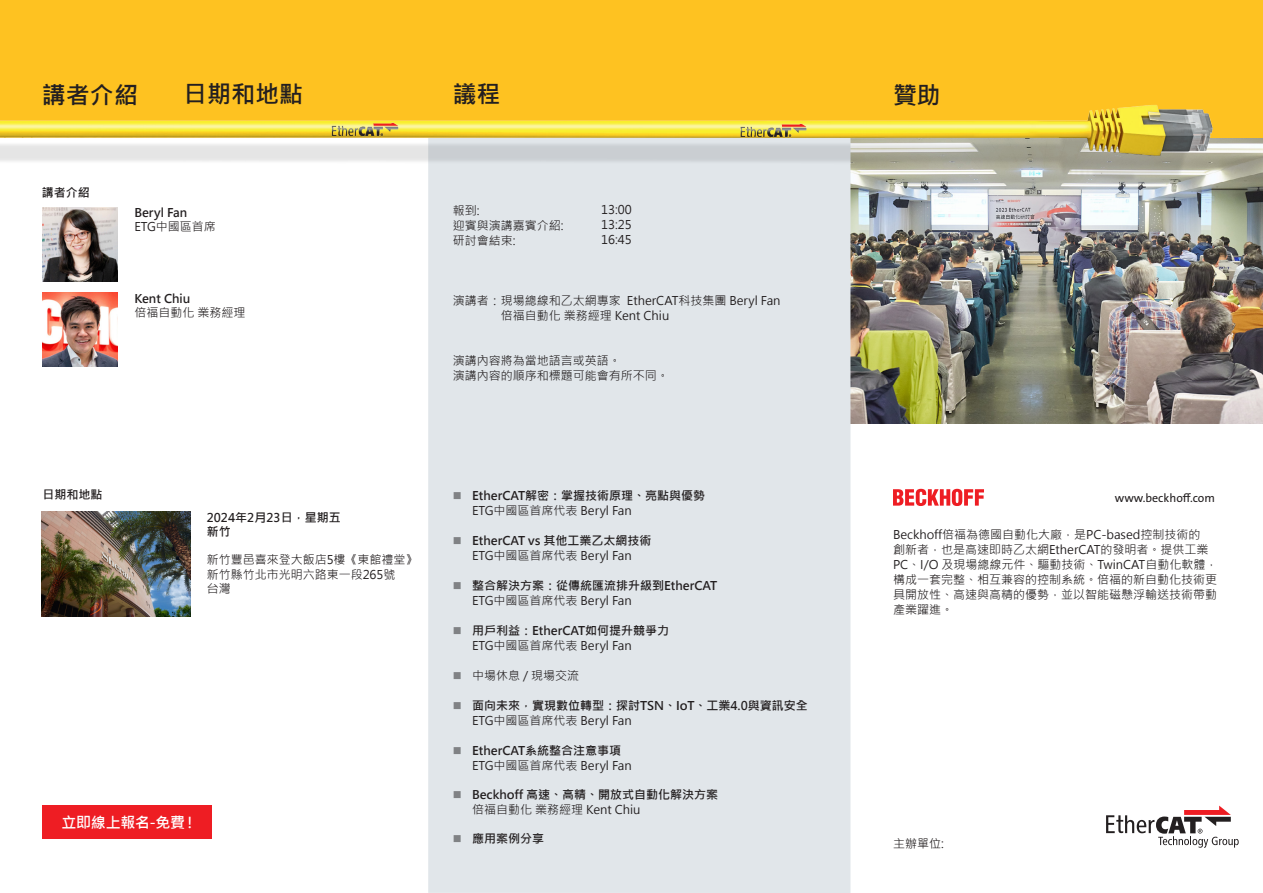
<style>
.page{position:relative;width:1263px;height:893px;background:#fff}
.page>*{position:absolute;margin:0;border:0;box-sizing:border-box;transform-origin:0 0}
.Fließtext_I{font:700 24px "Microsoft Jheng Hei";color:#231f20}
.Fließtext_I-2{font:700 15px "Microsoft Jheng Hei";letter-spacing:-.015em;color:#fff}
.Fließtext_I-3{font:12px/15px "Microsoft Jheng Hei";color:#231f20}
.Fließtext_I-4{font:700 12px "Microsoft Jheng Hei";color:#231f20}
.Fließtext_I-5{font:12px "The Sans Os F";color:#231f20}
.s1{color:#808285}
</style>
<div class="page">
<img style="left:850px;top:138px;width:413px;height:285px">
<div style="left:428px;top:137px;width:422px;height:756px;background:#e1e6ea"></div>
<div style="left:0;top:0;width:443px;height:138px;background:#fec221"></div>
<div style="left:425px;top:0;width:425px;height:138px;background:#fec221"></div>
<div style="left:850px;top:0;width:413px;height:138px;background:#fec221"></div>
<img style="left:0;top:104px;width:1231px;height:86px">
<img style="left:721px;top:121px;width:99px;height:24px">
<svg style="left:893px;top:489px;width:91px;height:17px"></svg>
<img style="left:42px;top:512px;width:149px;height:105px">
<img style="left:43px;top:293px;width:74px;height:74px">
<img style="left:43px;top:207px;width:74px;height:74px">
<div style="left:42px;top:805px;width:169px;height:33px;background:#ee1d23"></div>
<svg style="left:1106px;top:806px;width:133px;height:42px"></svg>
<img style="left:312px;top:121px;width:100px;height:23px">
<p class="Fließtext_I" style="left:42px;top:80px;width:97px">講者介紹</p>
<p class="Fließtext_I-4" style="left:42px;top:185px;width:49px">講者介紹</p>
<p class="Fließtext_I" style="left:183px;top:79px;width:121px">日期和地點</p>
<p class="Fließtext_I" style="left:453px;top:79px;width:49px">議程</p>
<p class="Fließtext_I" style="left:893px;top:80px;width:49px">贊助</p>
<p class="Fließtext_I-4" style="left:134px;top:205px;width:54px">Beryl Fan</p>
<p class="Fließtext_I-3" style="left:134px;top:219px;width:83px">ETG中國區首席</p>
<p class="Fließtext_I-4" style="left:134px;top:291px;width:58px">Kent Chiu</p>
<p class="Fließtext_I-3" style="left:134px;top:305px;width:112px">倍福自動化 業務經理</p>
<p class="Fließtext_I-3" style="left:453px;top:203px;width:28px">報到:</p>
<p class="Fließtext_I-3" style="left:453px;top:218px;width:112px">迎賓與演講嘉賓介紹:</p>
<p class="Fließtext_I-3" style="left:453px;top:233px;width:64px">研討會結束:</p>
<p class="Fließtext_I-3" style="left:601px;top:202px;width:32px">13:00</p>
<p class="Fließtext_I-3" style="left:601px;top:217px;width:32px">13:25</p>
<p class="Fließtext_I-3" style="left:601px;top:232px;width:32px">16:45</p>
<p class="Fließtext_I-3" style="left:453px;top:293px;width:329px">演講者：現場總線和乙太網專家 EtherCAT科技集團 Beryl Fan</p>
<p class="Fließtext_I-3" style="left:501px;top:308px;width:170px">倍福自動化 業務經理 Kent Chiu</p>
<p class="Fließtext_I-3" style="left:453px;top:353px;width:169px">演講內容將為當地語言或英語。</p>
<p class="Fließtext_I-3" style="left:453px;top:368px;width:217px">演講內容的順序和標題可能會有所不同。</p>
<p class="Fließtext_I-4" style="left:43px;top:487px;width:61px">日期和地點</p>
<p class="Fließtext_I-4" style="left:207px;top:510px;width:136px">2024年2月23日，星期五</p>
<p class="Fließtext_I-4" style="left:207px;top:524px;width:25px">新竹</p>
<p class="Fließtext_I-3" style="left:207px;top:552px;width:212px">新竹豐邑喜來登大飯店5樓《東館禮堂》</p>
<p class="Fließtext_I-3" style="left:207px;top:567px;width:190px">新竹縣竹北市光明六路東一段265號</p>
<p class="Fließtext_I-3" style="left:207px;top:581px;width:25px">台灣</p>
<p class="Fließtext_I-2" style="left:61px;top:813px;width:138px">立即線上報名-免費！</p>
<p class="Fließtext_I-4" style="left:453px;top:488px;width:254px"><span class="s1">■</span> EtherCAT解密：掌握技術原理、亮點與優勢</p>
<p class="Fließtext_I-3" style="left:472px;top:503px;width:161px">ETG中國區首席代表 Beryl Fan</p>
<p class="Fließtext_I-4" style="left:453px;top:533px;width:200px"><span class="s1">■</span> EtherCAT vs 其他工業乙太網技術</p>
<p class="Fließtext_I-3" style="left:472px;top:548px;width:161px">ETG中國區首席代表 Beryl Fan</p>
<p class="Fließtext_I-4" style="left:453px;top:578px;width:266px"><span class="s1">■</span> 整合解決方案：從傳統匯流排升級到EtherCAT</p>
<p class="Fließtext_I-3" style="left:472px;top:593px;width:161px">ETG中國區首席代表 Beryl Fan</p>
<p class="Fließtext_I-4" style="left:453px;top:623px;width:218px"><span class="s1">■</span> 用戶利益：EtherCAT如何提升競爭力</p>
<p class="Fließtext_I-3" style="left:472px;top:638px;width:161px">ETG中國區首席代表 Beryl Fan</p>
<p class="Fließtext_I-3" style="left:453px;top:668px;width:128px"><span class="s1">■</span> 中場休息 / 現場交流</p>
<p class="Fließtext_I-4" style="left:453px;top:698px;width:356px"><span class="s1">■</span> 面向未來，實現數位轉型：探討TSN、IoT、工業4.0與資訊安全</p>
<p class="Fließtext_I-3" style="left:472px;top:713px;width:161px">ETG中國區首席代表 Beryl Fan</p>
<p class="Fließtext_I-4" style="left:453px;top:743px;width:170px"><span class="s1">■</span> EtherCAT系統整合注意事項</p>
<p class="Fließtext_I-3" style="left:472px;top:758px;width:161px">ETG中國區首席代表 Beryl Fan</p>
<p class="Fließtext_I-4" style="left:453px;top:787px;width:267px"><span class="s1">■</span> Beckhoff 高速、高精、開放式自動化解決方案</p>
<p class="Fließtext_I-3" style="left:472px;top:802px;width:170px">倍福自動化 業務經理 Kent Chiu</p>
<p class="Fließtext_I-4" style="left:453px;top:831px;width:93px"><span class="s1">■</span> 應用案例分享</p>
<p class="Fließtext_I-3" style="left:893px;top:836px;width:52px">主辦單位:</p>
<p class="Fließtext_I-5" style="left:1115px;top:490px;width:102px">www.beckhoff.com</p>
<p class="Fließtext_I-3" style="left:893px;top:527px;width:326px">Beckhoff倍福為德國自動化大廠，是PC-based控制技術的<br>創新者，也是高速即時乙太網EtherCAT的發明者。提供工業<br>PC、I/O 及現場總線元件、驅動技術、TwinCAT自動化軟體，構成一套完整、相互兼容的控制系統。倍福的新自動化技術更具開放性、高速與高精的優勢，並以智能磁懸浮輸送技術帶動產業躍進。</p>
</div>
